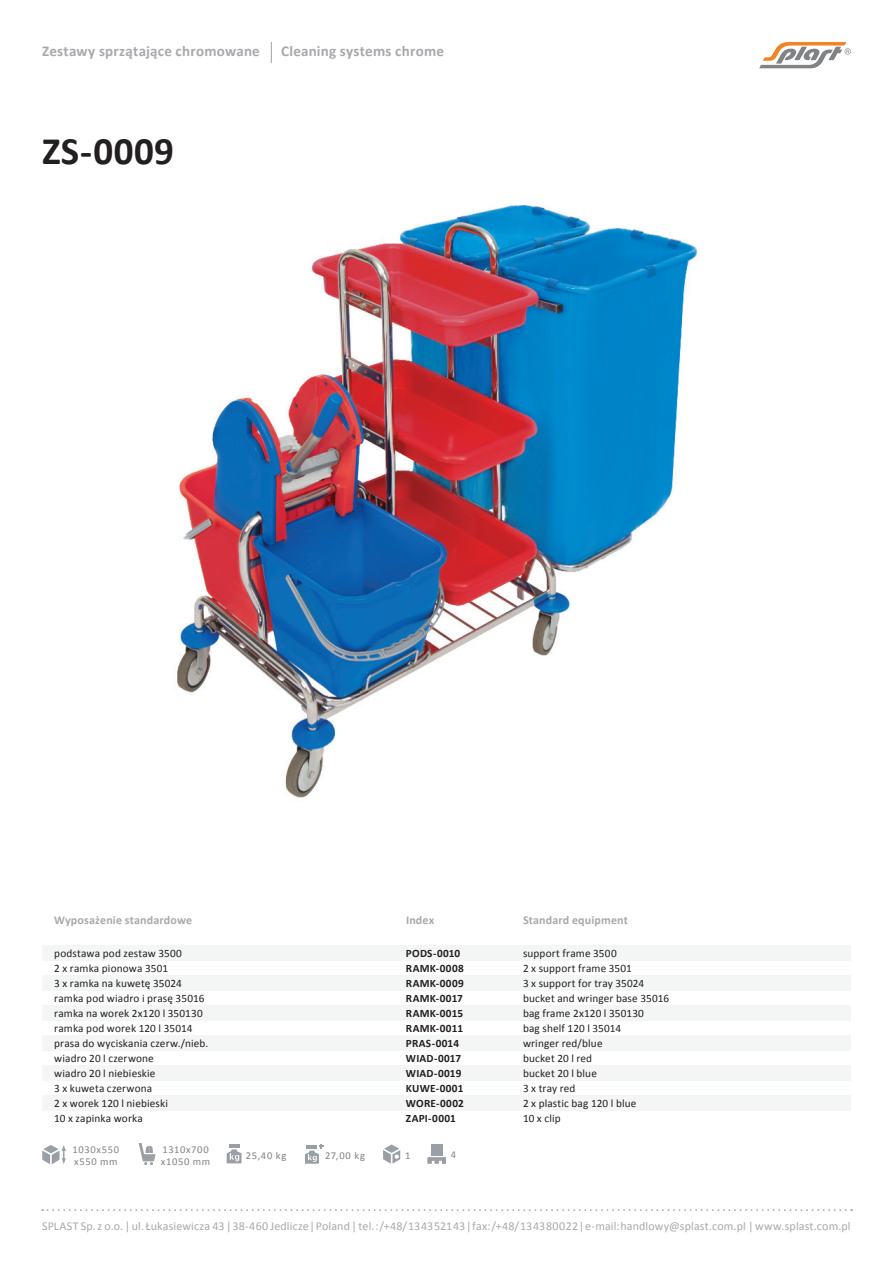
<style>
.page{position:relative;width:893px;height:1263px;background:#fff}
.page>*{position:absolute;margin:0;border:0;box-sizing:border-box;transform-origin:0 0}
.t1{font:700 39px "Calibri";letter-spacing:.015em;color:#231f20}
.t2{font:700 15px "Calibri";letter-spacing:.015em;color:#a8a9ad}
.t3{font:12px "Calibri";letter-spacing:.015em;color:#a8a9ad}
.t4{font:700 12px "Calibri";letter-spacing:.015em;color:#a8a9ad}
.t5{font:11.25px/15px "Calibri";letter-spacing:.015em;color:#231f20}
.t6{font:700 11.25px/15px "Calibri";letter-spacing:.015em;color:#231f20}
.t7{font:10.5px/12px "Calibri";letter-spacing:.07em;color:#808285}
</style>
<div class="page">
<img style="left:177px;top:205px;width:521px;height:593px">
<svg style="left:759px;top:42px;width:92px;height:26px"></svg>
<div style="left:42px;top:1065px;width:809px;height:15px;background:#f4f5f5"></div>
<div style="left:42px;top:1005px;width:809px;height:15px;background:#f4f5f5"></div>
<div style="left:42px;top:1035px;width:809px;height:15px;background:#f4f5f5"></div>
<div style="left:42px;top:975px;width:809px;height:15px;background:#f4f5f5"></div>
<div style="left:42px;top:945px;width:809px;height:15px;background:#f4f5f5"></div>
<div style="left:42px;top:1095px;width:809px;height:15px;background:#f4f5f5"></div>
<svg style="left:42px;top:1209px;width:810px;height:2px"></svg>
<svg style="left:271px;top:42px;width:1px;height:21px"></svg>
<svg style="left:139px;top:1143px;width:17px;height:22px"></svg>
<svg style="left:227px;top:1145px;width:15px;height:18px"></svg>
<svg style="left:383px;top:1144px;width:17px;height:20px"></svg>
<svg style="left:305px;top:1144px;width:19px;height:20px"></svg>
<div style="left:431px;top:1144px;width:11px;height:11px;background:#999fa4"></div>
<svg style="left:428px;top:1157px;width:18px;height:7px"></svg>
<svg style="left:42px;top:1145px;width:24px;height:19px"></svg>
<h2 class="t2" style="left:42px;top:42px;width:219px">Zestawy sprzątające chromowane</h2>
<h2 class="t2" style="left:281px;top:42px;width:164px">Cleaning systems chrome</h2>
<h1 class="t1" style="left:42px;top:126px;width:134px">ZS-0009</h1>
<p class="t4" style="left:54px;top:912px;width:140px">Wyposażenie standardowe</p>
<p class="t4" style="left:406px;top:912px;width:30px">Index</p>
<p class="t4" style="left:523px;top:912px;width:107px">Standard equipment</p>
<p class="t5" style="left:54px;top:946px;width:156px">podstawa pod zestaw 3500<br>2 x ramka pionowa 3501<br>3 x ramka na kuwetę 35024 ramka pod wiadro i prasę 35016 ramka na worek 2x120 l 350130 ramka pod worek 120 l 35014 prasa do wyciskania czerw./nieb. wiadro 20 l czerwone<br>wiadro 20 l niebieskie<br>3 x kuweta czerwona<br>2 x worek 120 l niebieski<br>10 x zapinka worka</p>
<p class="t6" style="left:406px;top:945px;width:59px">PODS-0010<br>RAMK-0008<br>RAMK-0009<br>RAMK-0017<br>RAMK-0015<br>RAMK-0011<br>PRAS-0014<br>WIAD-0017<br>WIAD-0019<br>KUWE-0001<br>WORE-0002<br>ZAPI-0001</p>
<p class="t5" style="left:523px;top:945px;width:148px">support frame 3500<br>2 x support frame 3501<br>3 x support for tray 35024 bucket and wringer base 35016 bag frame 2x120 l 350130<br>bag shelf 120 l 35014<br>wringer red/blue<br>bucket 20 l red<br>bucket 20 l blue<br>3 x tray red<br>2 x plastic bag 120 l blue<br>10 x clip</p>
<p class="t7" style="left:72px;top:1144px;width:48px">1030x550 x550 mm</p>
<p class="t7" style="left:161px;top:1144px;width:51px">1310x700 x1050 mm</p>
<p class="t7" style="left:246px;top:1149px;width:42px">25,40 kg</p>
<p class="t7" style="left:325px;top:1149px;width:41px">27,00 kg</p>
<p class="t7" style="left:405px;top:1149px;width:7px">1</p>
<p class="t7" style="left:451px;top:1149px;width:7px">4</p>
<p class="t3" style="left:42px;top:1218px;width:810px">SPLAST Sp. z o.o. | ul. Łukasiewicza 43 | 38-460 Jedlicze | Poland | tel. : /+48/ 13 43 521 43 | fax: /+48/ 13 43 800 22 | e-mail: handlowy@splast.com.pl | www.splast.com.pl</p>
</div>
